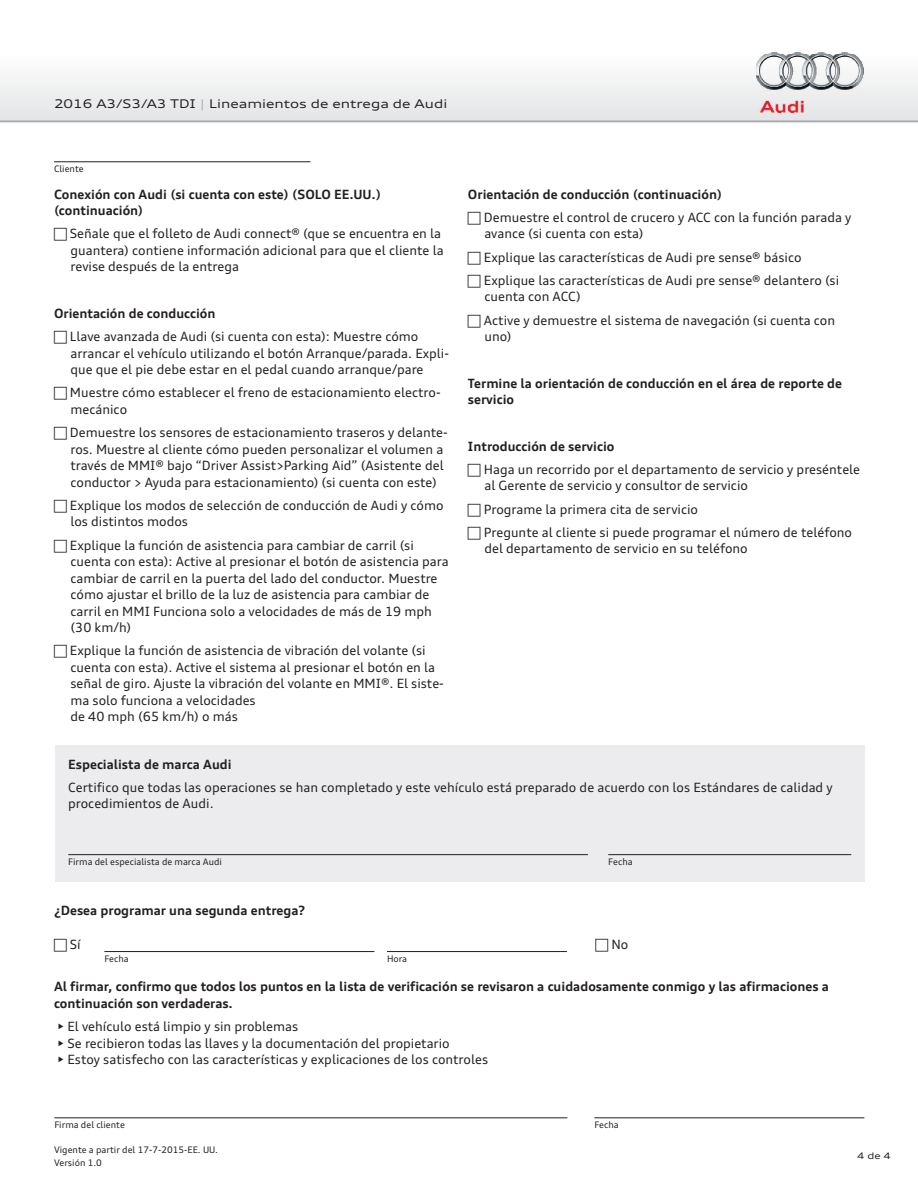
<style>
.page{position:relative;width:918px;height:1188px;background:#fff}
.page>*{position:absolute;margin:0;border:0;box-sizing:border-box;transform-origin:0 0}
.t1{font:12.75px/16.5px "Audi Type";color:#231f20}
.t2{font:700 12.75px/16.5px "Audi Type";color:#231f20}
.t3{font:expanded 12px "Audi Type";color:#231f20}
.t4{font:9px/13.5px "Audi Type";color:#231f20}
.t5{font:expanded 9px "Audi Type";color:#231f20}
.s1{color:#a8a9ad}
</style>
<div class="page">
<svg style="left:0;top:66px;width:918px;height:55px"></svg>
<hr style="left:0;top:121px;width:918px;height:1px;background:#a8a9ad">
<hr style="left:54px;top:161px;width:256px;height:1px;background:#231f20">
<img style="left:756px;top:53px;width:107px;height:59px">
<div style="left:55px;top:746px;width:810px;height:136px;background:#ececee"></div>
<hr style="left:68px;top:854px;width:520px;height:1px;background:#231f20">
<hr style="left:608px;top:854px;width:243px;height:1px;background:#231f20">
<hr style="left:54px;top:1117px;width:513px;height:1px;background:#231f20">
<hr style="left:594px;top:1117px;width:270px;height:1px;background:#231f20">
<hr style="left:104px;top:951px;width:270px;height:1px;background:#231f20">
<hr style="left:387px;top:951px;width:180px;height:1px;background:#231f20">
<p class="t3" style="left:54px;top:96px;width:395px">2016 A3/S3/A3 TDI <span class="s1">|</span> Lineamientos de entrega de Audi</p>
<p class="t4" style="left:54px;top:162px;width:31px">Cliente</p>
<p class="t2" style="left:54px;top:186px;width:329px">Conexión con Audi (si cuenta con este) (SOLO EE.UU.) (continuación)</p>
<p class="t1" style="left:70px;top:225px;width:375px">Señale que el folleto de Audi connect® (que se encuentra en la guantera) contiene información adicional para que el cliente la revise después de la entrega</p>
<p class="t2" style="left:54px;top:305px;width:163px">Orientación de conducción</p>
<p class="t1" style="left:70px;top:328px;width:381px">Llave avanzada de Audi (si cuenta con esta): Muestre cómo arrancar el vehículo utilizando el botón Arranque/parada. Expli&shy;que que el pie debe estar en el pedal cuando arranque/pare</p>
<p class="t1" style="left:70px;top:384px;width:372px">Muestre cómo establecer el freno de estacionamiento electro&shy;mecánico</p>
<p class="t1" style="left:70px;top:424px;width:379px">Demuestre los sensores de estacionamiento traseros y delante&shy;ros. Muestre al cliente cómo pueden personalizar el volumen a través de MMI® bajo “Driver Assist&gt;Parking Aid” (Asistente del conductor &gt; Ayuda para estacionamiento) (si cuenta con este)</p>
<p class="t1" style="left:70px;top:497px;width:375px">Explique los modos de selección de conducción de Audi y cómo los distintos modos</p>
<p class="t1" style="left:70px;top:537px;width:380px">Explique la función de asistencia para cambiar de carril (si cuenta con esta): Active al presionar el botón de asistencia para cambiar de carril en la puerta del lado del conductor. Muestre cómo ajustar el brillo de la luz de asistencia para cambiar de carril en MMI Funciona solo a velocidades de más de 19 mph (30 km/h)</p>
<p class="t1" style="left:70px;top:642px;width:376px">Explique la función de asistencia de vibración del volante (si cuenta con esta). Active el sistema al presionar el botón en la señal de giro. Ajuste la vibración del volante en MMI®. El siste&shy;ma solo funciona a velocidades<br>de 40 mph (65 km/h) o más</p>
<p class="t2" style="left:468px;top:186px;width:256px">Orientación de conducción (continuación)</p>
<p class="t1" style="left:484px;top:209px;width:369px">Demuestre el control de crucero y ACC con la función parada y avance (si cuenta con esta)</p>
<p class="t1" style="left:484px;top:245px;width:357px;line-height:23.2px">Explique las características de Audi pre sense® básico<br>Explique las características de Audi pre sense® delantero (si</p>
<p class="t1" style="left:484px;top:285px;width:353px;line-height:23.2px">cuenta con ACC)<br>Active y demuestre el sistema de navegación (si cuenta con</p>
<p class="t1" style="left:484px;top:328px;width:29px">uno)</p>
<p class="t2" style="left:468px;top:375px;width:376px">Termine la orientación de conducción en el área de reporte de servicio</p>
<p class="t2" style="left:468px;top:438px;width:148px">Introducción de servicio</p>
<p class="t1" style="left:484px;top:461px;width:378px">Haga un recorrido por el departamento de servicio y preséntele al Gerente de servicio y consultor de servicio</p>
<p class="t1" style="left:484px;top:497px;width:370px;line-height:23.2px">Programe la primera cita de servicio<br>Pregunte al cliente si puede programar el número de teléfono</p>
<p class="t1" style="left:484px;top:541px;width:265px">del departamento de servicio en su teléfono</p>
<p class="t2" style="left:68px;top:756px;width:165px">Especialista de marca Audi</p>
<p class="t1" style="left:68px;top:779px;width:766px">Certifico que todas las operaciones se han completado y este vehículo está preparado de acuerdo con los Estándares de calidad y procedimientos de Audi.</p>
<p class="t4" style="left:68px;top:855px;width:155px">Firma del especialista de marca Audi</p>
<p class="t4" style="left:608px;top:855px;width:26px">Fecha</p>
<p class="t2" style="left:54px;top:902px;width:253px">¿Desea programar una segunda entrega?</p>
<p class="t1" style="left:70px;top:936px;width:12px">Sí</p>
<p class="t1" style="left:611px;top:936px;width:18px">No</p>
<p class="t4" style="left:104px;top:952px;width:26px">Fecha</p>
<p class="t4" style="left:387px;top:952px;width:22px">Hora</p>
<p class="t2" style="left:54px;top:978px;width:776px">Al firmar, confirmo que todos los puntos en la lista de verificación se revisaron a cuidadosamente conmigo y las afirmaciones a continuación son verdaderas.</p>
<p class="t1" style="left:57px;top:1018px;width:243px">• El vehículo está limpio y sin problemas</p>
<p class="t1" style="left:57px;top:1035px;width:394px">• Se recibieron todas las llaves y la documentación del propietario</p>
<p class="t1" style="left:57px;top:1051px;width:432px">• Estoy satisfecho con las características y explicaciones de los controles</p>
<p class="t4" style="left:54px;top:1118px;width:72px">Firma del cliente</p>
<p class="t4" style="left:594px;top:1118px;width:26px">Fecha</p>
<p class="t4" style="left:54px;top:1143px;width:165px">Vigente a partir del 17-7-2015-EE. UU.<br>Versión 1.0</p>
<p class="t5" style="left:857px;top:1149px;width:35px">4 de 4</p>
</div>
